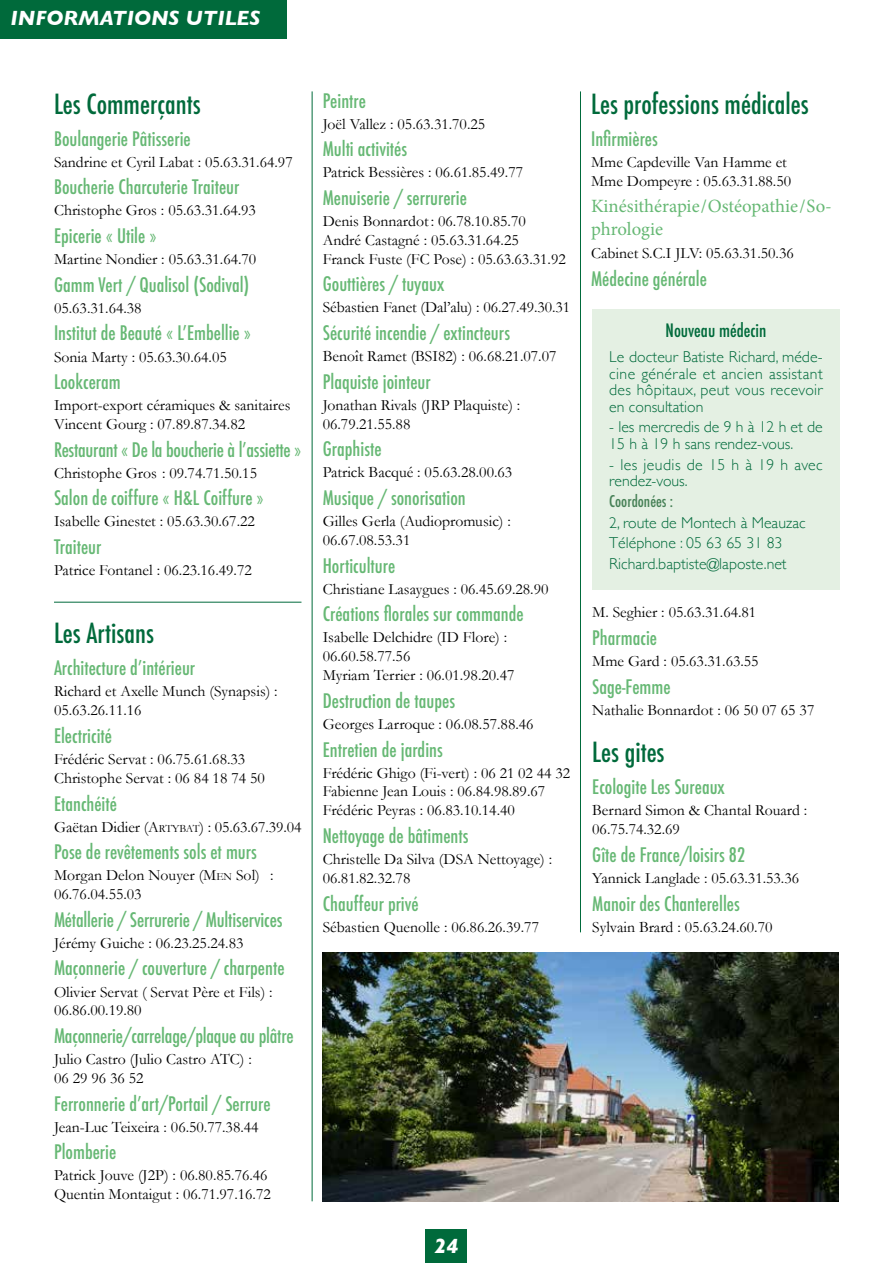
<style>
.page{position:relative;width:893px;height:1263px;background:#fff}
.page>*{position:absolute;margin:0;border:0;box-sizing:border-box;transform-origin:0 0}
.t1{font:500 condensed 27px "Futura";color:#006a3b}
.t2{font:italic 700 21px "Gill Sans";color:#fff}
.t3{font:500 condensed 19.5px "Futura";color:#66b874}
.t4{font:18.75px/22.5px "Minion Pro";color:#66b874}
.t5{font:500 condensed 18px "Futura";color:#006a3b}
.t6{font:15.75px/18.9px "Garamond";color:#000}
.t7{font:300 15.75px/16.5px "Gill Sans";color:#006a3b}
.t8{font:300 15.75px/16.5px "Gill Sans";letter-spacing:.03em;color:#006a3b}
.t9{font:500 condensed 15.75px "Futura";color:#478157}
.s1{font-size:10.95px}
</style>
<div class="page">
<div style="left:0;top:0;width:286px;height:38px;background:#006a3b"></div>
<div style="left:426px;top:1229px;width:41px;height:34px;background:#006a3b"></div>
<hr style="left:54px;top:602px;width:247px;height:1px;background:#006a3b">
<hr style="left:312px;top:91px;width:1px;height:1110px;background:#006a3b">
<hr style="left:580px;top:91px;width:1px;height:841px;background:#006a3b">
<div style="left:592px;top:309px;width:248px;height:281px;background:#e4f0e3"></div>
<img style="left:322px;top:952px;width:516px;height:249px">
<h2 class="t2" style="left:11px;top:6px;width:251px">INFORMATIONS UTILES</h2>
<h1 class="t1" style="left:54px;top:87px;width:148px">Les Commerçants</h1>
<p class="t3" style="left:54px;top:126px;width:138px">Boulangerie Pâtisserie</p>
<p class="t6" style="left:54px;top:152px;width:240px">Sandrine et Cyril Labat : 05.63.31.64.97</p>
<p class="t3" style="left:54px;top:175px;width:187px">Boucherie Charcuterie Traiteur</p>
<p class="t6" style="left:54px;top:201px;width:203px">Christophe Gros : 05.63.31.64.93</p>
<p class="t3" style="left:54px;top:223px;width:104px">Epicerie « Utile »</p>
<p class="t6" style="left:54px;top:250px;width:204px">Martine Nondier : 05.63.31.64.70</p>
<p class="t3" style="left:54px;top:272px;width:197px">Gamm Vert / Qualisol (Sodival)</p>
<p class="t6" style="left:54px;top:298px;width:89px">05.63.31.64.38</p>
<p class="t3" style="left:54px;top:321px;width:199px">Institut de Beauté « L’Embellie »</p>
<p class="t6" style="left:54px;top:347px;width:174px">Sonia Marty : 05.63.30.64.05</p>
<p class="t3" style="left:54px;top:369px;width:68px">Lookceram</p>
<p class="t6" style="left:54px;top:396px;width:238px">Import-export céramiques &amp; sanitaires<br>Vincent Gourg : 07.89.87.34.82</p>
<p class="t3" style="left:54px;top:437px;width:249px">Restaurant « De la boucherie à l’assiette »</p>
<p class="t6" style="left:54px;top:463px;width:205px">Christophe Gros : 09.74.71.50.15</p>
<p class="t3" style="left:54px;top:486px;width:211px">Salon de coiffure « H&amp;L Coiffure »</p>
<p class="t6" style="left:54px;top:512px;width:202px">Isabelle Ginestet : 05.63.30.67.22</p>
<p class="t3" style="left:54px;top:534px;width:49px">Traiteur</p>
<p class="t6" style="left:54px;top:561px;width:199px">Patrice Fontanel : 06.23.16.49.72</p>
<h1 class="t1" style="left:54px;top:616px;width:102px">Les Artisans</h1>
<p class="t3" style="left:54px;top:656px;width:143px">Architecture d’intérieur</p>
<p class="t6" style="left:54px;top:682px;width:225px">Richard et Axelle Munch (Synapsis) :<br>05.63.26.11.16</p>
<p class="t3" style="left:54px;top:723px;width:60px">Electricité</p>
<p class="t6" style="left:54px;top:749px;width:212px">Frédéric Servat : 06.75.61.68.33<br>Christophe Servat : 06 84 18 74 50</p>
<p class="t3" style="left:54px;top:791px;width:64px">Etanchéité</p>
<p class="t6" style="left:54px;top:817px;width:249px">Gaëtan Didier (A<span class="s1">RTYBAT</span>) : 05.63.67.39.04</p>
<p class="t3" style="left:54px;top:839px;width:205px">Pose de revêtements sols et murs</p>
<p class="t6" style="left:54px;top:866px;width:221px">Morgan Delon Nouyer (M<span class="s1">EN</span> Sol) :<br>06.76.04.55.03</p>
<p class="t3" style="left:54px;top:907px;width:230px">Métallerie / Serrurerie / Multiservices</p>
<p class="t6" style="left:54px;top:933px;width:191px">Jérémy Guiche : 06.23.25.24.83</p>
<p class="t3" style="left:54px;top:956px;width:232px">Maçonnerie / couverture / charpente</p>
<p class="t6" style="left:54px;top:982px;width:220px">Olivier Servat ( Servat Père et Fils) :<br>06.86.00.19.80</p>
<p class="t3" style="left:54px;top:1023px;width:241px">Maçonnerie/carrelage/plaque au plâtre</p>
<p class="t6" style="left:54px;top:1049px;width:199px">Julio Castro (Julio Castro ATC) :<br>06 29 96 36 52</p>
<p class="t3" style="left:54px;top:1091px;width:218px">Ferronnerie d’art/Portail / Serrure</p>
<p class="t6" style="left:54px;top:1117px;width:206px">Jean-Luc Teixeira : 06.50.77.38.44</p>
<p class="t3" style="left:54px;top:1140px;width:64px">Plomberie</p>
<p class="t6" style="left:54px;top:1166px;width:218px">Patrick Jouve (J2P) : 06.80.85.76.46<br>Quentin Montaigut : 06.71.97.16.72</p>
<p class="t3" style="left:323px;top:88px;width:45px">Peintre</p>
<p class="t6" style="left:323px;top:114px;width:164px">Joël Vallez : 05.63.31.70.25</p>
<p class="t3" style="left:323px;top:137px;width:86px">Multi activités</p>
<p class="t6" style="left:323px;top:163px;width:202px">Patrick Bessières : 06.61.85.49.77</p>
<p class="t3" style="left:323px;top:185px;width:146px">Menuiserie / serrurerie</p>
<p class="t6" style="left:323px;top:211px;width:245px">Denis Bonnardot: 06.78.10.85.70<br>André Castagné : 05.63.31.64.25<br>Franck Fuste (FC Pose) : 05.63.63.31.92</p>
<p class="t3" style="left:323px;top:272px;width:123px">Gouttières / tuyaux</p>
<p class="t6" style="left:323px;top:298px;width:249px">Sébastien Fanet (Dal’alu) : 06.27.49.30.31</p>
<p class="t3" style="left:323px;top:320px;width:189px">Sécurité incendie / extincteurs</p>
<p class="t6" style="left:323px;top:347px;width:235px">Benoît Ramet (BSI82) : 06.68.21.07.07</p>
<p class="t3" style="left:323px;top:369px;width:109px">Plaquiste jointeur</p>
<p class="t6" style="left:323px;top:395px;width:199px">Jonathan Rivals (JRP Plaquiste) :<br>06.79.21.55.88</p>
<p class="t3" style="left:323px;top:437px;width:60px">Graphiste</p>
<p class="t6" style="left:323px;top:463px;width:191px">Patrick Bacqué : 05.63.28.00.63</p>
<p class="t3" style="left:323px;top:485px;width:145px">Musique / sonorisation</p>
<p class="t6" style="left:323px;top:511px;width:190px">Gilles Gerla (Audiopromusic) :<br>06.67.08.53.31</p>
<p class="t3" style="left:323px;top:553px;width:74px">Horticulture</p>
<p class="t6" style="left:323px;top:579px;width:227px">Christiane Lasaygues : 06.45.69.28.90</p>
<p class="t3" style="left:323px;top:602px;width:202px">Créations florales sur commande</p>
<p class="t6" style="left:323px;top:628px;width:193px">Isabelle Delchidre (ID Flore) :<br>06.60.58.77.56<br>Myriam Terrier : 06.01.98.20.47</p>
<p class="t3" style="left:323px;top:688px;width:134px">Destruction de taupes</p>
<p class="t6" style="left:323px;top:714px;width:212px">Georges Larroque : 06.08.57.88.46</p>
<p class="t3" style="left:323px;top:737px;width:122px">Entretien de jardins</p>
<p class="t6" style="left:323px;top:763px;width:249px">Frédéric Ghigo (Fi-vert) : 06 21 02 44 32<br>Fabienne Jean Louis : 06.84.98.89.67<br>Frédéric Peyras : 06.83.10.14.40</p>
<p class="t3" style="left:323px;top:823px;width:147px">Nettoyage de bâtiments</p>
<p class="t6" style="left:323px;top:849px;width:231px">Christelle Da Silva (DSA Nettoyage) :<br>06.81.82.32.78</p>
<p class="t3" style="left:323px;top:891px;width:97px">Chauffeur privé</p>
<p class="t6" style="left:323px;top:917px;width:218px">Sébastien Quenolle : 06.86.26.39.77</p>
<h2 class="t2" style="left:434px;top:1234px;width:26px">24</h2>
<h1 class="t1" style="left:591px;top:87px;width:219px">Les professions médicales</h1>
<p class="t3" style="left:591px;top:126px;width:68px">Infirmières</p>
<p class="t6" style="left:591px;top:152px;width:202px">Mme Capdeville Van Hamme et<br>Mme Dompeyre : 05.63.31.88.50</p>
<p class="t4" style="left:591px;top:195px;width:242px">Kinésithérapie/Ostéopathie/So&shy;phrologie</p>
<p class="t6" style="left:591px;top:243px;width:204px">Cabinet S.C.I JLV: 05.63.31.50.36</p>
<p class="t3" style="left:591px;top:266px;width:117px">Médecine générale</p>
<p class="t5" style="left:666px;top:319px;width:102px">Nouveau médecin</p>
<p class="t7" style="left:609px;top:348px;width:215px;text-align:justify">Le docteur Batiste Richard, méde&shy;cine générale et ancien assistant des hôpitaux, peut vous recevoir en consultation</p>
<p class="t7" style="left:609px;top:418px;width:215px">- les mercredis de 9 h à 12 h et de<br>15 h à 19 h sans rendez-vous.</p>
<p class="t8" style="left:609px;top:455px;width:215px">- les jeudis de 15 h à 19 h avec rendez-vous.</p>
<p class="t9" style="left:609px;top:491px;width:65px">Coordonées :</p>
<p class="t7" style="left:609px;top:511px;width:198px;line-height:20.7px">2, route de Montech à Meauzac<br>Téléphone : 05 63 65 31 83<br>Richard.baptiste@laposte.net</p>
<p class="t6" style="left:592px;top:603px;width:166px">M. Seghier : 05.63.31.64.81</p>
<p class="t3" style="left:592px;top:625px;width:66px">Pharmacie</p>
<p class="t6" style="left:592px;top:651px;width:168px">Mme Gard : 05.63.31.63.55</p>
<p class="t3" style="left:592px;top:674px;width:80px">Sage-Femme</p>
<p class="t6" style="left:592px;top:700px;width:224px">Nathalie Bonnardot : 06 50 07 65 37</p>
<h1 class="t1" style="left:592px;top:735px;width:74px">Les gites</h1>
<p class="t3" style="left:592px;top:774px;width:134px">Ecologite Les Sureaux</p>
<p class="t6" style="left:592px;top:801px;width:217px">Bernard Simon &amp; Chantal Rouard :<br>06.75.74.32.69</p>
<p class="t3" style="left:592px;top:842px;width:154px">Gîte de France/loisirs 82</p>
<p class="t6" style="left:592px;top:868px;width:208px">Yannick Langlade : 05.63.31.53.36</p>
<p class="t3" style="left:592px;top:891px;width:149px">Manoir des Chanterelles</p>
<p class="t6" style="left:592px;top:917px;width:182px">Sylvain Brard : 05.63.24.60.70</p>
</div>
